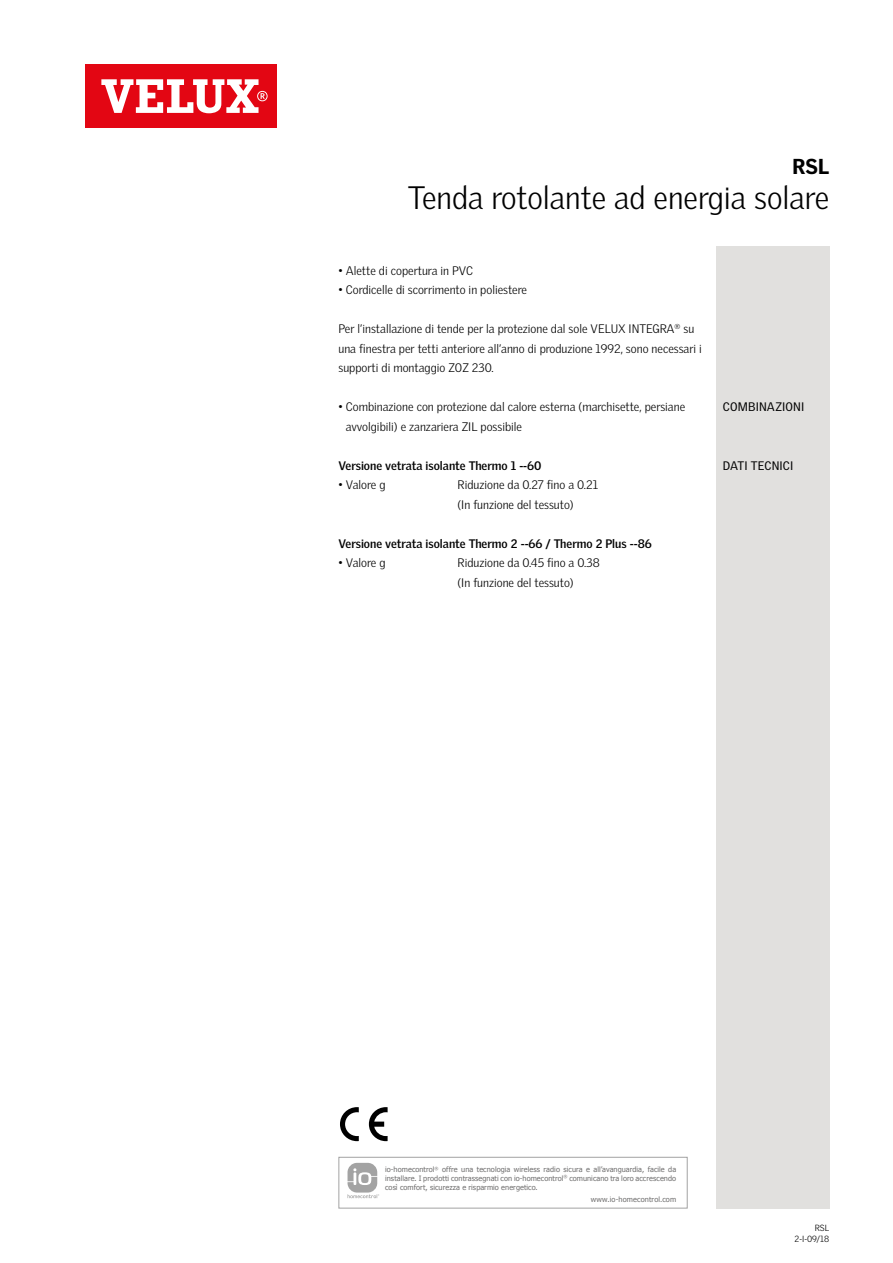
<style>
.page{position:relative;width:893px;height:1263px;background:#fff}
.page>*{position:absolute;margin:0;border:0;box-sizing:border-box;transform-origin:0 0}
.t1{font:300 31.5px "Velux Gothic";color:#000}
.t2{font:900 21px "Velux Gothic";color:#000}
.t3{font:300 12px/19.5px "Velux Gothic";color:#000}
.t4{font:700 12px "Velux Gothic";color:#000}
.t5{font:12px "Velux Gothic";letter-spacing:.01em;color:#000}
.t6{font:300 8.7px/10.5px "Velux Gothic";color:#000;text-align:right}
.t7{font:7.35px/8.9px "Tahoma";letter-spacing:.01em;color:#706f6f;text-align:justify}
</style>
<div class="page">
<div style="left:85px;top:64px;width:191px;height:64px;background:#e30613"></div>
<svg style="left:101px;top:79px;width:167px;height:34px"></svg>
<div style="left:716px;top:247px;width:113px;height:962px;background:#e1e0de"></div>
<svg style="left:369px;top:1107px;width:19px;height:34px"></svg>
<svg style="left:340px;top:1107px;width:19px;height:34px"></svg>
<div style="left:339px;top:1157px;width:348px;height:51px;border:1px solid #a3a3a3"></div>
<svg style="left:348px;top:1163px;width:31px;height:35px"></svg>
<h2 class="t2" style="left:793px;top:153px;width:38px">RSL</h2>
<h1 class="t1" style="left:408px;top:179px;width:423px">Tenda rotolante ad energia solare</h1>
<p class="t3" style="left:338px;top:260px;width:136px">• Alette di copertura in PVC</p>
<p class="t3" style="left:338px;top:280px;width:190px">• Cordicelle di scorrimento in poliestere</p>
<p class="t3" style="left:338px;top:319px;width:365px">Per l’installazione di tende per la protezione dal sole VELUX INTEGRA<sup>®</sup> su una finestra per tetti anteriore all’anno di produzione 1992, sono necessari i supporti di montaggio ZOZ 230.</p>
<p class="t3" style="left:346px;top:397px;width:341px;text-indent:-7px">• Combinazione con protezione dal calore esterna (marchisette, persiane avvolgibili) e zanzariera ZIL possibile</p>
<p class="t4" style="left:338px;top:458px;width:205px">Versione vetrata isolante Thermo 1 --60</p>
<p class="t3" style="left:338px;top:475px;width:49px">• Valore g</p>
<p class="t3" style="left:458px;top:475px;width:142px">Riduzione da 0.27 fino a 0.21 (In funzione del tessuto)</p>
<p class="t4" style="left:338px;top:536px;width:315px">Versione vetrata isolante Thermo 2 --66 / Thermo 2 Plus --86</p>
<p class="t3" style="left:338px;top:553px;width:49px">• Valore g</p>
<p class="t3" style="left:458px;top:553px;width:144px">Riduzione da 0.45 fino a 0.38 (In funzione del tessuto)</p>
<p class="t5" style="left:723px;top:400px;width:83px">COMBINAZIONI</p>
<p class="t5" style="left:723px;top:458px;width:72px">DATI TECNICI</p>
<p class="t7" style="left:385px;top:1164px;width:293px">io-homecontrol<sup>®</sup> offre una tecnologia wireless radio sicura e all’avanguardia, facile da installare. I prodotti contrassegnati con io-homecontrol<sup>®</sup> comunicano tra loro accrescendo così comfort, sicurezza e risparmio energetico.</p>
<p class="t7" style="left:591px;top:1194px;width:87px">www.io-homecontrol.com</p>
<p class="t6" style="left:795px;top:1223px;width:36px">RSL<br>2-I-09/18</p>
</div>
